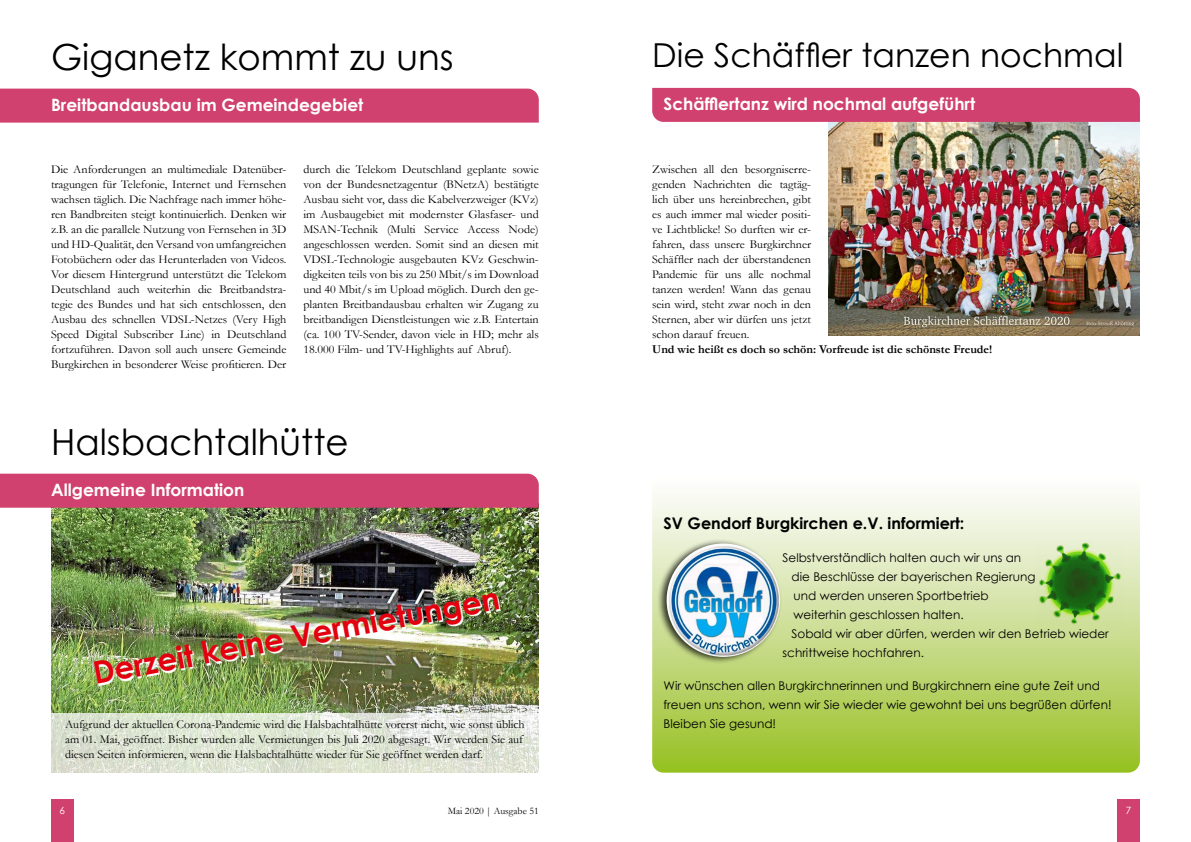
<style>
.page{position:relative;width:1191px;height:842px;background:#fff}
.page>*{position:absolute;margin:0;border:0;box-sizing:border-box;transform-origin:0 0}
.t1{font:36px "Century Gothic";color:#000}
.t2{font:33px "Century Gothic";color:#000}
.t3{font:700 31px "Century Gothic";color:#e3000f}
.t4{font:700 17px "Century Gothic";color:#fff}
.t5{font:700 16px "Century Gothic";color:#000}
.t6{font:12px/15px "Garamond";color:#000;text-align:justify}
.t7{font:12px/19px "Century Gothic";color:#000}
.t8{font:700 12px "Garamond";color:#000}
.t9{font:10px "Garamond";color:#000}
.t10{font:10px "Century Gothic";color:#fff}
</style>
<div class="page">
<img style="left:828px;top:122px;width:312px;height:213px">
<img style="left:51px;top:508px;width:488px;height:205px">
<div style="left:51px;top:799px;width:23px;height:43px;background:#d1416f"></div>
<div style="left:1117px;top:799px;width:23px;height:43px;background:#d1416f"></div>
<div style="left:652px;top:88px;width:488px;height:34px;background:#d1416f"></div>
<div style="left:0;top:89px;width:539px;height:34px;background:#d1416f"></div>
<div style="left:0;top:474px;width:539px;height:34px;background:#d1416f"></div>
<svg style="left:51px;top:713px;width:488px;height:60px;background:#dfe5d6"></svg>
<img style="left:94px;top:594px;width:406px;height:91px">
<svg style="left:652px;top:494px;width:488px;height:279px;background:#c7dc89"></svg>
<img style="left:1036px;top:540px;width:85px;height:85px">
<div style="left:657px;top:539px;width:125px;height:125px;background:#000;opacity:.75"></div>
<img style="left:666px;top:543px;width:114px;height:114px;border-radius:57px">
<h1 class="t1" style="left:51px;top:31px;width:404px">Giganetz kommt zu uns</h1>
<h3 class="t4" style="left:51px;top:92px;width:314px">Breitbandausbau im Gemeindegebiet</h3>
<p class="t6" style="left:51px;top:161px;width:237px">Die Anforderungen an multimediale Datenüber&shy;tragungen für Telefonie, Internet und Fernsehen wachsen täglich. Die Nachfrage nach immer höhe&shy;ren Bandbreiten steigt kontinuierlich. Denken wir z.B. an die parallele Nutzung von Fernsehen in 3D und HD-Qualität, den Versand von umfangreichen Fotobüchern oder das Herunterladen von Videos.<br>Vor diesem Hintergrund unterstützt die Telekom Deutschland auch weiterhin die Breitbandstra&shy;tegie des Bundes und hat sich entschlossen, den Ausbau des schnellen VDSL-Netzes (Very High Speed Digital Subscriber Line) in Deutschland fortzuführen. Davon soll auch unsere Gemeinde Burgkirchen in besonderer Weise profitieren. Der</p>
<p class="t6" style="left:303px;top:161px;width:237px">durch die Telekom Deutschland geplante sowie von der Bundesnetzagentur (BNetzA) bestätigte Ausbau sieht vor, dass die Kabelverzweiger (KVz) im Ausbaugebiet mit modernster Glasfaser- und MSAN-Technik (Multi Service Access Node) angeschlossen werden. Somit sind an diesen mit VDSL-Technologie ausgebauten KVz Geschwin&shy;digkeiten teils von bis zu 250 Mbit/s im Download und 40 Mbit/s im Upload möglich. Durch den ge&shy;planten Breitbandausbau erhalten wir Zugang zu breitbandigen Dienstleistungen wie z.B. Entertain (ca. 100 TV-Sender, davon viele in HD; mehr als 18.000 Film- und TV-Highlights auf Abruf).</p>
<h1 class="t1" style="left:51px;top:416px;width:299px">Halsbachtalhütte</h1>
<h3 class="t4" style="left:51px;top:477px;width:195px">Allgemeine Information</h3>
<h3 class="t3" style="left:89px;top:648px;width:414px;rotate:-10deg">Derzeit keine Vermietungen</h3>
<p class="t6" style="left:65px;top:716px;width:461px;text-align:left">Aufgrund der aktuellen Corona-Pandemie wird die Halsbachtalhütte vorerst nicht, wie sonst üblich am 01. Mai, geöffnet. Bisher wurden alle Vermietungen bis Juli 2020 abgesagt. Wir werden Sie auf diesen Seiten informieren, wenn die Halsbachtalhütte wieder für Sie geöffnet werden darf.</p>
<h2 class="t2" style="left:652px;top:32px;width:473px">Die Schäffler tanzen nochmal</h2>
<h3 class="t4" style="left:663px;top:91px;width:313px">Schäfflertanz wird nochmal aufgeführt</h3>
<p class="t6" style="left:652px;top:161px;width:160px">Zwischen all den besorgniserre&shy;genden Nachrichten die tagtäg&shy;lich über uns hereinbrechen, gibt es auch immer mal wieder positi&shy;ve Lichtblicke! So durften wir er&shy;fahren, dass unsere Burgkirchner Schäffler nach der überstandenen Pandemie für uns alle nochmal tanzen werden! Wann das genau sein wird, steht zwar noch in den Sternen, aber wir dürfen uns jetzt schon darauf freuen.</p>
<p class="t8" style="left:652px;top:341px;width:342px">Und wie heißt es doch so schön: Vorfreude ist die schönste Freude!</p>
<h3 class="t5" style="left:663px;top:511px;width:302px">SV Gendorf Burgkirchen e.V. informiert:</h3>
<p class="t7" style="left:782px;top:548px;width:240px">Selbstverständlich halten auch wir uns an</p>
<p class="t7" style="left:791px;top:567px;width:245px">die Beschlüsse der bayerischen Regierung</p>
<p class="t7" style="left:793px;top:586px;width:197px">und werden unseren Sportbetrieb</p>
<p class="t7" style="left:793px;top:605px;width:172px">weiterhin geschlossen halten.</p>
<p class="t7" style="left:791px;top:624px;width:319px">Sobald wir aber dürfen, werden wir den Betrieb wieder</p>
<p class="t7" style="left:782px;top:643px;width:143px">schrittweise hochfahren.</p>
<p class="t7" style="left:663px;top:676px;width:449px">Wir wünschen allen Burgkirchnerinnen und Burgkirchnern eine gute Zeit und freuen uns schon, wenn wir Sie wieder wie gewohnt bei uns begrüßen dürfen!<br>Bleiben Sie gesund!</p>
<p class="t10" style="left:60px;top:803px;width:7px">6</p>
<p class="t10" style="left:1125px;top:803px;width:7px">7</p>
<p class="t9" style="left:448px;top:804px;width:92px">Mai 2020 | Ausgabe 51</p>
</div>
